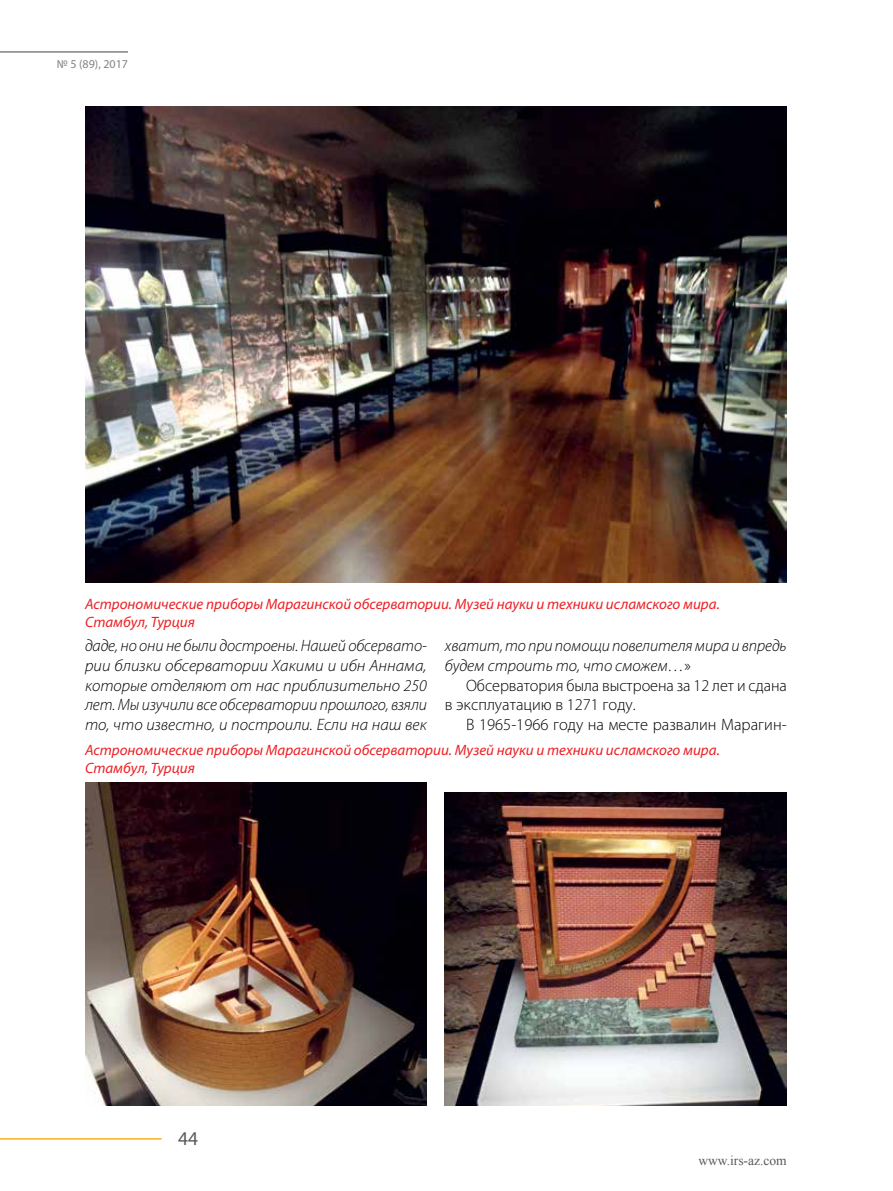
<style>
.page{position:relative;width:893px;height:1191px;background:#fff}
.page>*{position:absolute;margin:0;border:0;box-sizing:border-box;transform-origin:0 0}
.t1{font:19.5px "Myriad Pro";color:#58595b}
.t2{font:italic 300 16.5px/19.8px "Myriad Pro";color:#000;text-align:justify}
.t3{font:300 16.5px/19.8px "Myriad Pro";color:#000}
.t4{font:italic 15px/18px "Myriad Pro";color:#ed1f24}
.t5{font:13.5px "Times New Roman";color:#58595b}
.t6{font:12px "Myriad Pro";color:#808285}
.s1{font-style:normal}
</style>
<div class="page">
<hr style="left:0;top:51px;width:128px;height:2px;background:#808285">
<hr style="left:0;top:1138px;width:162px;height:1px;background:#fcaf17">
<img style="left:85px;top:106px;width:702px;height:477px">
<img style="left:85px;top:782px;width:342px;height:324px">
<img style="left:445px;top:792px;width:342px;height:314px">
<p class="t6" style="left:57px;top:56px;width:73px">№ 5 (89), 2017</p>
<p class="t4" style="left:85px;top:594px;width:636px">Астрономические приборы Марагинской обсерватории. Музей науки и техники исламского мира.<br>Стамбул, Турция</p>
<p class="t2" style="left:85px;top:636px;width:343px">даде, но они не были достроены. Нашей обсервато&shy;рии близки обсерватории Хакими и ибн Аннама, которые отделяют от нас приблизительно 250 лет. Мы изучили все обсерватории прошлого, взяли то, что известно, и построили. Если на наш век</p>
<p class="t2" style="left:445px;top:636px;width:343px">хватит, то при помощи повелителя мира и впредь будем строить то, что сможем…<span class="s1">»</span></p>
<p class="t3" style="left:445px;top:675px;width:343px;text-indent:21px">Обсерватория была выстроена за 12 лет и сдана в эксплуатацию в 1271 году.</p>
<p class="t3" style="left:466px;top:715px;width:322px">В 1965-1966 году на месте развалин Марагин-</p>
<p class="t4" style="left:85px;top:740px;width:636px">Астрономические приборы Марагинской обсерватории. Музей науки и техники исламского мира.<br>Стамбул, Турция</p>
<p class="t1" style="left:178px;top:1126px;width:22px">44</p>
<p class="t5" style="left:698px;top:1151px;width:90px">www.irs-az.com</p>
</div>
